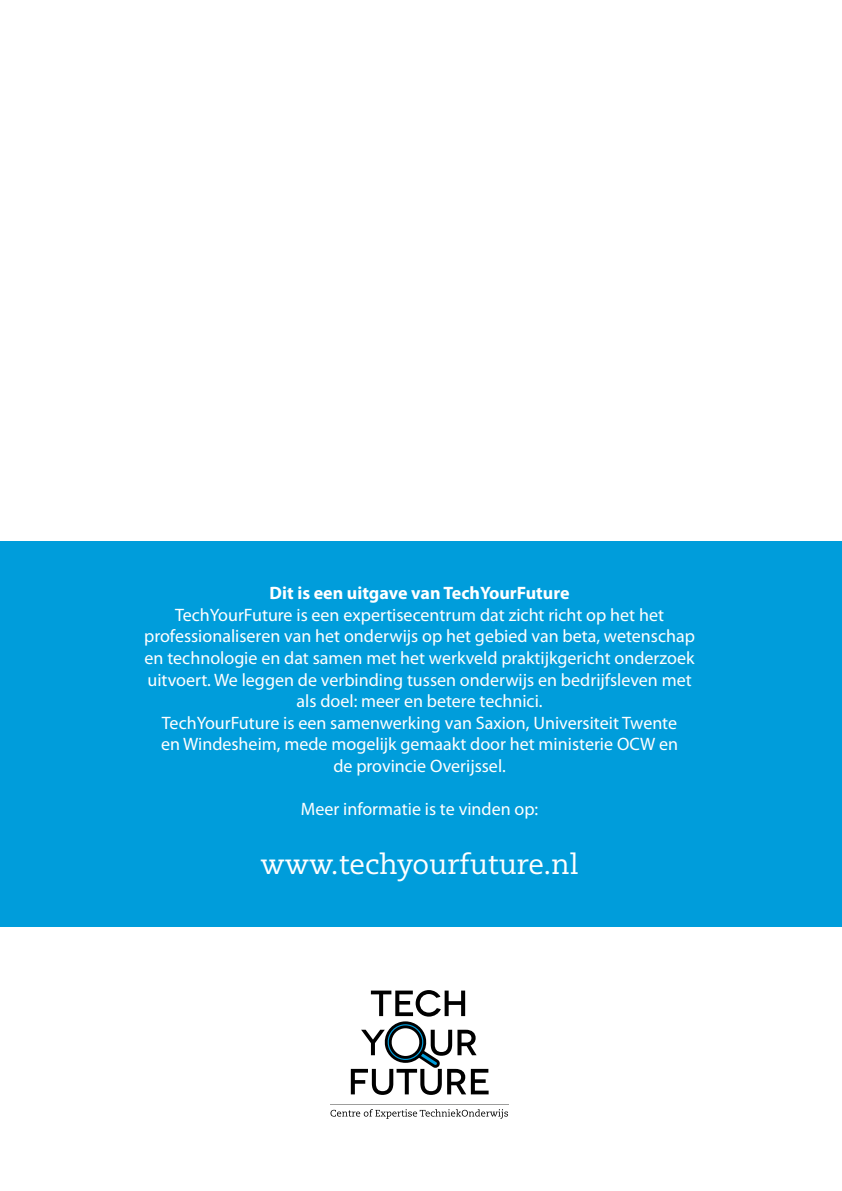
<style>
.page{position:relative;width:842px;height:1191px;background:#fff}
.page>*{position:absolute;margin:0;border:0;box-sizing:border-box;transform-origin:0 0}
.t1{font:28px "Caecilia";color:#fff}
.t2{font:18px/21.6px "Myriad Pro";color:#fff;text-align:center}
.t3{font:700 18px "Myriad Pro";color:#fff}
</style>
<div class="page">
<div style="left:0;top:541px;width:842px;height:385px;background:#009ddb"></div>
<svg style="left:330px;top:1109px;width:178px;height:10px"></svg>
<hr style="left:330px;top:1104px;width:179px;height:1px;background:#9d9d9c">
<svg style="left:351px;top:990px;width:138px;height:105px"></svg>
<p class="t3" style="left:270px;top:581px;width:301px">Dit is een uitgave van TechYourFuture</p>
<p class="t2" style="left:144px;top:603px;width:552px">TechYourFuture is een expertisecentrum dat zicht richt op het het professionaliseren van het onderwijs op het gebied van beta, wetenschap en technologie en dat samen met het werkveld praktijkgericht onderzoek uitvoert. We leggen de verbinding tussen onderwijs en bedrijfsleven met als doel: meer en betere technici.<br>TechYourFuture is een samenwerking van Saxion, Universiteit Twente<br>en Windesheim, mede mogelijk gemaakt door het ministerie OCW en<br>de provincie Overijssel.</p>
<p class="t2" style="left:301px;top:798px;width:239px">Meer informatie is te vinden op:</p>
<h1 class="t1" style="left:260px;top:848px;width:320px">www.techyourfuture.nl</h1>
</div>
